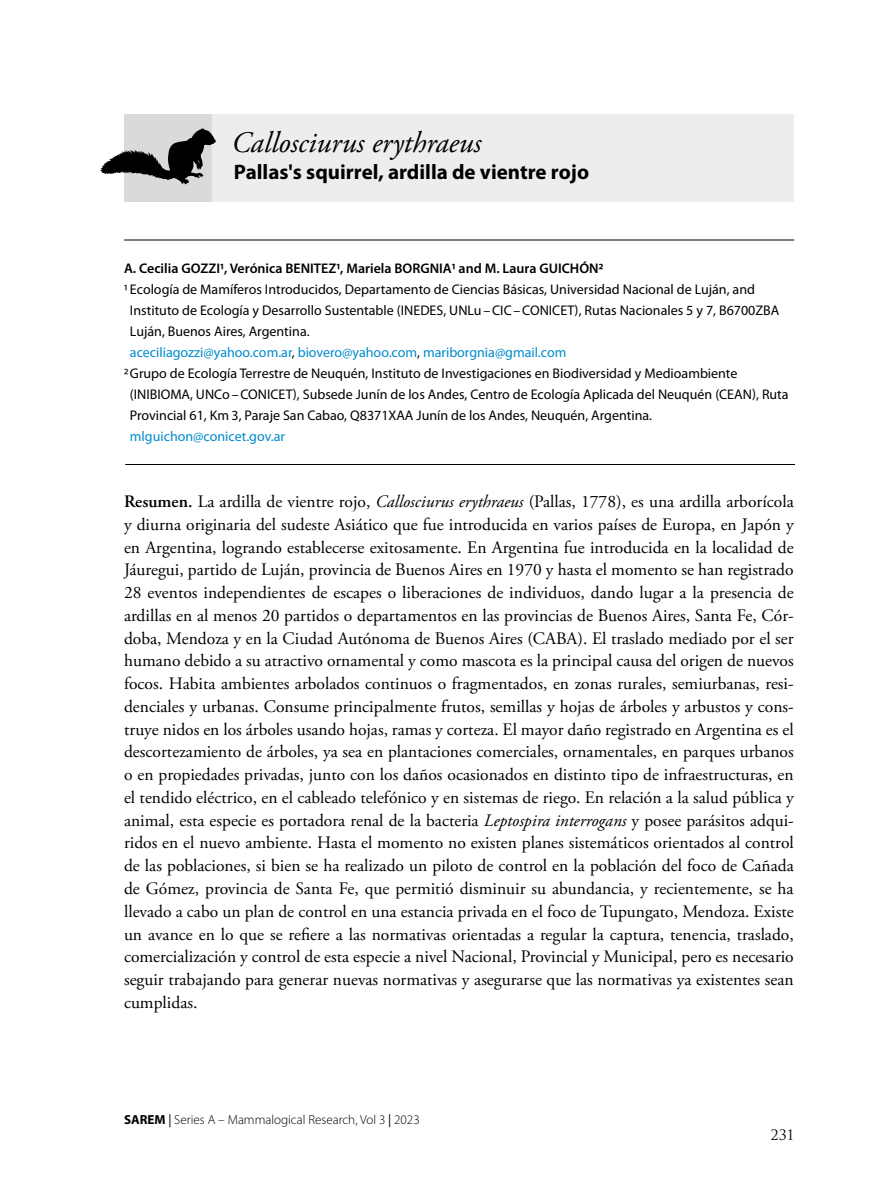
<style>
.page{position:relative;width:893px;height:1191px;background:#fff}
.page>*{position:absolute;margin:0;border:0;box-sizing:border-box;transform-origin:0 0}
.t1{font:italic 29.75px "Adobe Garamond Pro";color:#000}
.t2{font:700 21px "Myriad Pro";color:#000}
.t3{font:17.5px/22.8px "Adobe Garamond Pro";color:#000;text-align:justify}
.t4{font:14px "Myriad Pro";color:#000}
.t5{font:14px "Myriad Pro";color:#008bce}
.t6{font:600 14px "Myriad Pro";color:#000}
.t7{font:14px "Trajan";color:#000}
.t8{font:300 13.12px "Myriad Pro";color:#000}
.s1{color:#000}
.s2{font-weight:600}
.s3{font-style:italic}
.s4{font-weight:700}
.s5{font-weight:400}
</style>
<div class="page">
<hr style="left:124px;top:240px;width:670px;height:1px;background:#000">
<hr style="left:125px;top:464px;width:670px;height:1px;background:#000">
<div style="left:210px;top:114px;width:584px;height:88px;background:#ededed"></div>
<div style="left:124px;top:114px;width:88px;height:88px;background:#dadada"></div>
<svg style="left:100px;top:128px;width:116px;height:56px"></svg>
<h1 class="t1" style="left:231px;top:124px;width:251px">Callosciurus erythraeus</h1>
<p class="t2" style="left:234px;top:161px;width:357px">Pallas's squirrel, ardilla de vientre rojo</p>
<p class="t6" style="left:124px;top:260px;width:481px">A. Cecilia GOZZI1, Verónica BENITEZ1, Mariela BORGNIA1 and M. Laura GUICHÓN2</p>
<p class="t4" style="left:124px;top:281px;width:632px">1 Ecología de Mamíferos Introducidos, Departamento de Ciencias Básicas, Universidad Nacional de Luján, and</p>
<p class="t4" style="left:130px;top:302px;width:651px">Instituto de Ecología y Desarrollo Sustentable (INEDES, UNLu–CIC–CONICET), Rutas Nacionales 5 y 7, B6700ZBA</p>
<p class="t4" style="left:130px;top:323px;width:181px">Luján, Buenos Aires, Argentina.</p>
<p class="t5" style="left:130px;top:344px;width:438px">aceciliagozzi@yahoo.com.ar<span class="s1">,</span> biovero@yahoo.com<span class="s1">,</span> mariborgnia@gmail.com</p>
<p class="t4" style="left:124px;top:365px;width:615px">2Grupo de Ecología Terrestre de Neuquén, Instituto de Investigaciones en Biodiversidad y Medioambiente</p>
<p class="t4" style="left:130px;top:386px;width:660px">(INIBIOMA, UNCo–CONICET), Subsede Junín de los Andes, Centro de Ecología Aplicada del Neuquén (CEAN), Ruta</p>
<p class="t4" style="left:130px;top:407px;width:524px">Provincial 61, Km 3, Paraje San Cabao, Q8371XAA Junín de los Andes, Neuquén, Argentina.</p>
<p class="t5" style="left:130px;top:428px;width:157px">mlguichon@conicet.gov.ar</p>
<p class="t3" style="left:124px;top:491px;width:671px"><span class="s2">Resumen.</span> La ardilla de vientre rojo, <span class="s3">Callosciurus erythraeus</span> (Pallas, 1778), es una ardilla arborícola y diurna originaria del sudeste Asiático que fue introducida en varios países de Europa, en Japón y en Argentina, logrando establecerse exitosamente. En Argentina fue introducida en la localidad de Jáuregui, partido de Luján, provincia de Buenos Aires en 1970 y hasta el momento se han registrado 28 eventos independientes de escapes o liberaciones de individuos, dando lugar a la presencia de ardillas en al menos 20 partidos o departamentos en las provincias de Buenos Aires, Santa Fe, Cór&shy;doba, Mendoza y en la Ciudad Autónoma de Buenos Aires (CABA). El traslado mediado por el ser humano debido a su atractivo ornamental y como mascota es la principal causa del origen de nuevos focos. Habita ambientes arbolados continuos o fragmentados, en zonas rurales, semiurbanas, resi&shy;denciales y urbanas. Consume principalmente frutos, semillas y hojas de árboles y arbustos y cons&shy;truye nidos en los árboles usando hojas, ramas y corteza. El mayor daño registrado en Argentina es el descortezamiento de árboles, ya sea en plantaciones comerciales, ornamentales, en parques urbanos o en propiedades privadas, junto con los daños ocasionados en distinto tipo de infraestructuras, en el tendido eléctrico, en el cableado telefónico y en sistemas de riego. En relación a la salud pública y animal, esta especie es portadora renal de la bacteria <span class="s3">Leptospira interrogans</span> y posee parásitos adqui&shy;ridos en el nuevo ambiente. Hasta el momento no existen planes sistemáticos orientados al control de las poblaciones, si bien se ha realizado un piloto de control en la población del foco de Cañada de Gómez, provincia de Santa Fe, que permitió disminuir su abundancia, y recientemente, se ha llevado a cabo un plan de control en una estancia privada en el foco de Tupungato, Mendoza. Existe un avance en lo que se refiere a las normativas orientadas a regular la captura, tenencia, traslado, comercialización y control de esta especie a nivel Nacional, Provincial y Municipal, pero es necesario seguir trabajando para generar nuevas normativas y asegurarse que las normativas ya existentes sean cumplidas.</p>
<p class="t8" style="left:124px;top:1112px;width:297px"><span class="s4">SAREM</span> <span class="s5">|</span> Series A – Mammalogical Research, Vol 3 <span class="s5">|</span> 2023</p>
<p class="t7" style="left:771px;top:1126px;width:25px">231</p>
</div>
